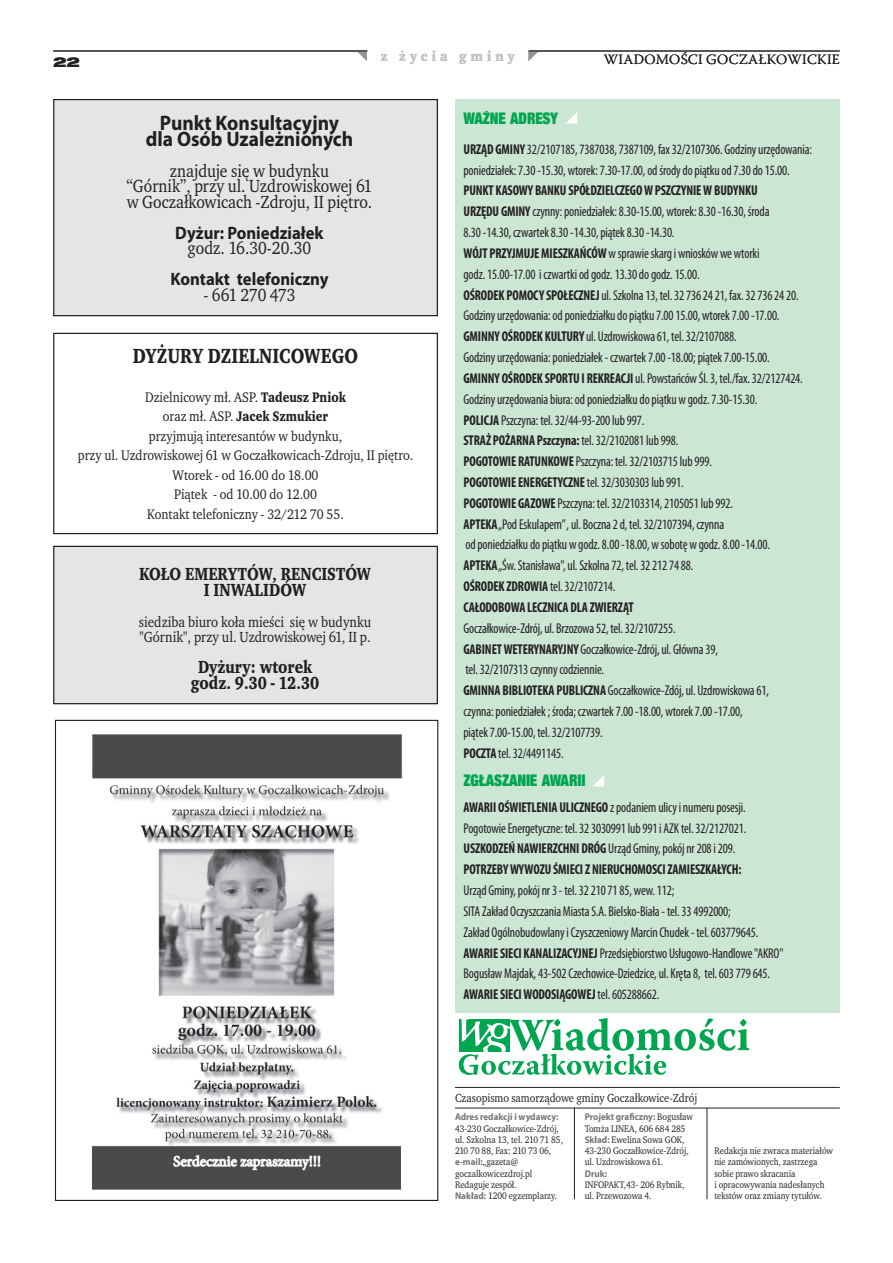
<style>
.page{position:relative;width:893px;height:1263px;background:#fff}
.page>*{position:absolute;margin:0;border:0;box-sizing:border-box;transform-origin:0 0}
.t1{font:700 21px/15.5px "Myriad Pro";color:#231f20;text-align:center;scale:.93 1}
.t2{font:700 21px "Wro Text";color:#231f20;scale:.93 1}
.t3{font:18px/15.5px "Wro Text";color:#231f20;text-align:center;scale:.93 1}
.t4{font:700 18px/15.5px "Wro Text";color:#231f20;text-align:center;scale:.93 1}
.t5{font:700 18px "Myriad Pro";color:#231f20;scale:.93 1}
.t6{font:700 17.25px "Wro Head";letter-spacing:-.01em;color:#00a54f}
.t7{font:15px/15.6px "Wro Text";color:#231f20;scale:.93 1}
.t8{font:condensed 14.25px/20.9px "Myriad Pro";letter-spacing:-.01em;color:#231f20;scale:.93 1}
.t9{font:14.25px/19.5px "Wro Text";color:#231f20;text-align:center;scale:.93 1}
.t10{font:300 14.25px "Warnock Pro";letter-spacing:.02em;color:#231f20}
.t11{font:700 14.25px "Wro Text";letter-spacing:.29em;color:#c1c2c4}
.t12{font:900 expanded 14.25px "Nimbus San TCE";color:#231f20}
.t13{font:12px "Wro Text";color:#231f20;scale:.93 1}
.t14{font:9.75px/11.2px "Wro Text";color:#231f20;scale:.93 1}
.t15{font:700 9.75px "Myriad Pro";color:#757679;scale:.93 1}
.s1{font-weight:700}
.s2{font-family:"Myriad Pro";font-weight:700;color:#757679}
.s3{font-family:"Wro Text";font-weight:400;color:#231f20}
</style>
<div class="page">
<hr style="left:53px;top:51px;width:314px;height:1px;background:#231f20">
<hr style="left:529px;top:51px;width:311px;height:1px;background:#231f20">
<div style="left:455px;top:99px;width:385px;height:913px;background:#cbe6d3"></div>
<div style="left:54px;top:100px;width:383px;height:216px;background:#e5e5e4"></div>
<div style="left:53px;top:99px;width:385px;height:217px;border:1px solid #231f20"></div>
<div style="left:53px;top:333px;width:385px;height:201px;border:1px solid #231f20"></div>
<hr style="left:455px;top:1087px;width:385px;height:1px;background:#231f20">
<hr style="left:455px;top:1108px;width:385px;height:1px;background:#231f20">
<svg style="left:566px;top:112px;width:11px;height:12px"></svg>
<svg style="left:593px;top:775px;width:11px;height:11px"></svg>
<hr style="left:574px;top:1108px;width:1px;height:91px;background:#231f20">
<hr style="left:707px;top:1108px;width:1px;height:91px;background:#231f20">
<svg style="left:459px;top:1018px;width:290px;height:57px"></svg>
<div style="left:54px;top:546px;width:383px;height:158px;background:#e5e5e4"></div>
<div style="left:53px;top:546px;width:385px;height:158px;border:1px solid #231f20"></div>
<img style="left:92px;top:734px;width:311px;height:456px">
<p class="t12" style="left:53px;top:54px;width:28px">22</p>
<p class="t11" style="left:381px;top:47px;width:135px">z życia gminy</p>
<p class="t10" style="left:604px;top:51px;width:237px">WIADOMOŚCI GOCZAŁKOWICKIE</p>
<h1 class="t1" style="left:146px;top:114px;width:225px">Punkt Konsultacyjny dla Osób Uzależnionych</h1>
<p class="t3" style="left:127px;top:163px;width:266px">znajduje się w budynku<br>“Górnik”, przy ul. Uzdrowiskowej 61 w Goczałkowicach -Zdroju, II piętro.</p>
<p class="t5" style="left:175px;top:221px;width:161px">Dyżur: Poniedziałek</p>
<p class="t3" style="left:188px;top:240px;width:135px">godz. 16.30-20.30</p>
<p class="t5" style="left:171px;top:267px;width:171px">Kontakt telefoniczny</p>
<p class="t3" style="left:203px;top:287px;width:100px">- 661 270 473</p>
<h1 class="t2" style="left:133px;top:342px;width:244px">DYŻURY DZIELNICOWEGO</h1>
<p class="t9" style="left:78px;top:387px;width:362px">Dzielnicowy mł. ASP. <span class="s1">Tadeusz Pniok<br></span>oraz mł. ASP. <span class="s1">Jacek Szmukier<br></span>przyjmują interesantów w budynku,<br>przy ul. Uzdrowiskowej 61 w Goczałkowicach-Zdroju, II piętro.<br>Wtorek - od 16.00 do 18.00<br>Piątek - od 10.00 do 12.00<br>Kontakt telefoniczny - 32/212 70 55.</p>
<p class="t4" style="left:139px;top:566px;width:251px">KOŁO EMERYTÓW, RENCISTÓW<br>I INWALIDÓW</p>
<p class="t7" style="left:139px;top:614px;width:251px">siedziba biuro koła mieści się w budynku "Górnik", przy ul. Uzdrowiskowej 61, II p.</p>
<p class="t4" style="left:191px;top:660px;width:140px">Dyżury: wtorek godz. 9.30 - 12.30</p>
<p class="t6" style="left:463px;top:107px;width:96px">WAŻNE ADRESY</p>
<p class="t8" style="left:463px;top:138px;width:376px"><span class="s1">URZĄD GMINY</span> 32/2107185, 7387038, 7387109, fax 32/2107306. Godziny urzędowania: poniedziałek: 7.30 -15.30, wtorek: 7.30-17.00, od środy do piątku od 7.30 do 15.00.</p>
<p class="t8" style="left:463px;top:180px;width:366px"><span class="s1">PUNKT KASOWY BANKU SPÓŁDZIELCZEGO W PSZCZYNIE W BUDYNKU<br>URZĘDU GMINY</span> czynny: poniedziałek: 8.30-15.00, wtorek: 8.30 -16.30, środa<br>8.30 -14.30, czwartek 8.30 -14.30, piątek 8.30 -14.30.<br><span class="s1">WÓJT PRZYJMUJE MIESZKAŃCÓW</span> w sprawie skarg i wniosków we wtorki<br>godz. 15.00-17.00 i czwartki od godz. 13.30 do godz. 15.00.<br><span class="s1">OŚRODEK POMOCY SPOŁECZNEJ</span> ul. Szkolna 13, tel. 32 736 24 21, fax. 32 736 24 20.<br>Godziny urzędowania: od poniedziałku do piątku 7.00 15.00, wtorek 7.00 -17.00.<br><span class="s1">GMINNY OŚRODEK KULTURY</span> ul. Uzdrowiskowa 61, tel. 32/2107088.<br>Godziny urzędowania: poniedziałek - czwartek 7.00 -18.00; piątek 7.00-15.00.<br><span class="s1">GMINNY OŚRODEK SPORTU I REKREACJI</span> ul. Powstańców Śl. 3, tel./fax. 32/2127424.<br>Godziny urzędowania biura: od poniedziałku do piątku w godz. 7.30-15.30.<br><span class="s1">POLICJA</span> Pszczyna: tel. 32/44-93-200 lub 997.<br><span class="s1">STRAŻ POŻARNA Pszczyna:</span> tel. 32/2102081 lub 998.<br><span class="s1">POGOTOWIE RATUNKOWE</span> Pszczyna: tel. 32/2103715 lub 999.<br><span class="s1">POGOTOWIE ENERGETYCZNE</span> tel. 32/3030303 lub 991.<br><span class="s1">POGOTOWIE GAZOWE</span> Pszczyna: tel. 32/2103314, 2105051 lub 992.<br><span class="s1">APTEKA</span> „Pod Eskulapem” , ul. Boczna 2 d, tel. 32/2107394, czynna<br>od poniedziałku do piątku w godz. 8.00 -18.00, w sobotę w godz. 8.00 -14.00.<br><span class="s1">APTEKA</span> „Św. Stanisława", ul. Szkolna 72, tel. 32 212 74 88.<br><span class="s1">OŚRODEK ZDROWIA</span> tel. 32/2107214.<br><span class="s1">CAŁODOBOWA LECZNICA DLA ZWIERZĄT</span></p>
<p class="t8" style="left:463px;top:617px;width:330px">Goczałkowice-Zdrój, ul. Brzozowa 52, tel. 32/2107255.<br><span class="s1">GABINET WETERYNARYJNY</span> Goczałkowice-Zdrój, ul. Główna 39,<br>tel. 32/2107313 czynny codziennie.<br><span class="s1">GMINNA BIBLIOTEKA PUBLICZNA</span> Goczałkowice-Zdój, ul. Uzdrowiskowa 61, czynna: poniedziałek ; środa; czwartek 7.00 -18.00, wtorek 7.00 -17.00, piątek 7.00-15.00, tel. 32/2107739.<br><span class="s1">POCZTA</span> tel. 32/4491145.</p>
<p class="t6" style="left:463px;top:770px;width:123px">ZGŁASZANIE AWARII</p>
<p class="t8" style="left:463px;top:796px;width:306px"><span class="s1">AWARII OŚWIETLENIA ULICZNEGO</span> z podaniem ulicy i numeru posesji.<br>Pogotowie Energetyczne: tel. 32 3030991 lub 991 i AZK tel. 32/2127021.<br><span class="s1">USZKODZEŃ NAWIERZCHNI DRÓG</span> Urząd Gminy, pokój nr 208 i 209.<br><span class="s1">POTRZEBY WYWOZU ŚMIECI Z NIERUCHOMOSCI ZAMIESZKAŁYCH:</span></p>
<p class="t8" style="left:463px;top:880px;width:345px">Urząd Gminy, pokój nr 3 - tel. 32 210 71 85, wew. 112;<br>SITA Zakład Oczyszczania Miasta S.A. Bielsko-Biała - tel. 33 4992000;<br>Zakład Ogólnobudowlany i Czyszczeniowy Marcin Chudek - tel. 603779645.<br><span class="s1">AWARIE SIECI KANALIZACYJNEJ</span> Przedsiębiorstwo Usługowo-Handlowe "AKRO" Bogusław Majdak, 43-502 Czechowice-Dziedzice, ul. Kręta 8, tel. 603 779 645.<br><span class="s1">AWARIE SIECI WODOSIĄGOWEJ</span> tel. 605288662.</p>
<p class="t13" style="left:455px;top:1090px;width:262px">Czasopismo samorządowe gminy Goczałkowice-Zdrój</p>
<p class="t15" style="left:455px;top:1111px;width:113px">Adres redakcji i wydawcy:</p>
<p class="t14" style="left:455px;top:1123px;width:118px">43-230 Goczałkowice-Zdrój, ul. Szkolna 13, tel. 210 71 85,<br>210 70 88, Fax: 210 73 06, <span class="s2">e-mail:</span>„gazeta@ goczalkowicezdroj.pl<br>Redaguje zespół.<br><span class="s2">Nakład:</span> 1200 egzemplarzy.</p>
<p class="t15" style="left:585px;top:1111px;width:118px">Projekt graficzny: <span class="s3">Bogusław</span></p>
<p class="t14" style="left:585px;top:1123px;width:113px">Tomża LINEA, 606 684 285<br><span class="s2">Skład:</span> Ewelina Sowa GOK,<br>43-230 Goczałkowice-Zdrój, ul. Uzdrowiskowa 61.</p>
<p class="t15" style="left:585px;top:1167px;width:26px">Druk:</p>
<p class="t14" style="left:585px;top:1179px;width:109px">INFOPAKT,43- 206 Rybnik, ul. Przewozowa 4.</p>
<p class="t14" style="left:714px;top:1145px;width:129px">Redakcja nie zwraca materiałów nie zamówionych, zastrzega sobie prawo skracania<br>i opracowywania nadesłanych tekstów oraz zmiany tytułów.</p>
</div>
